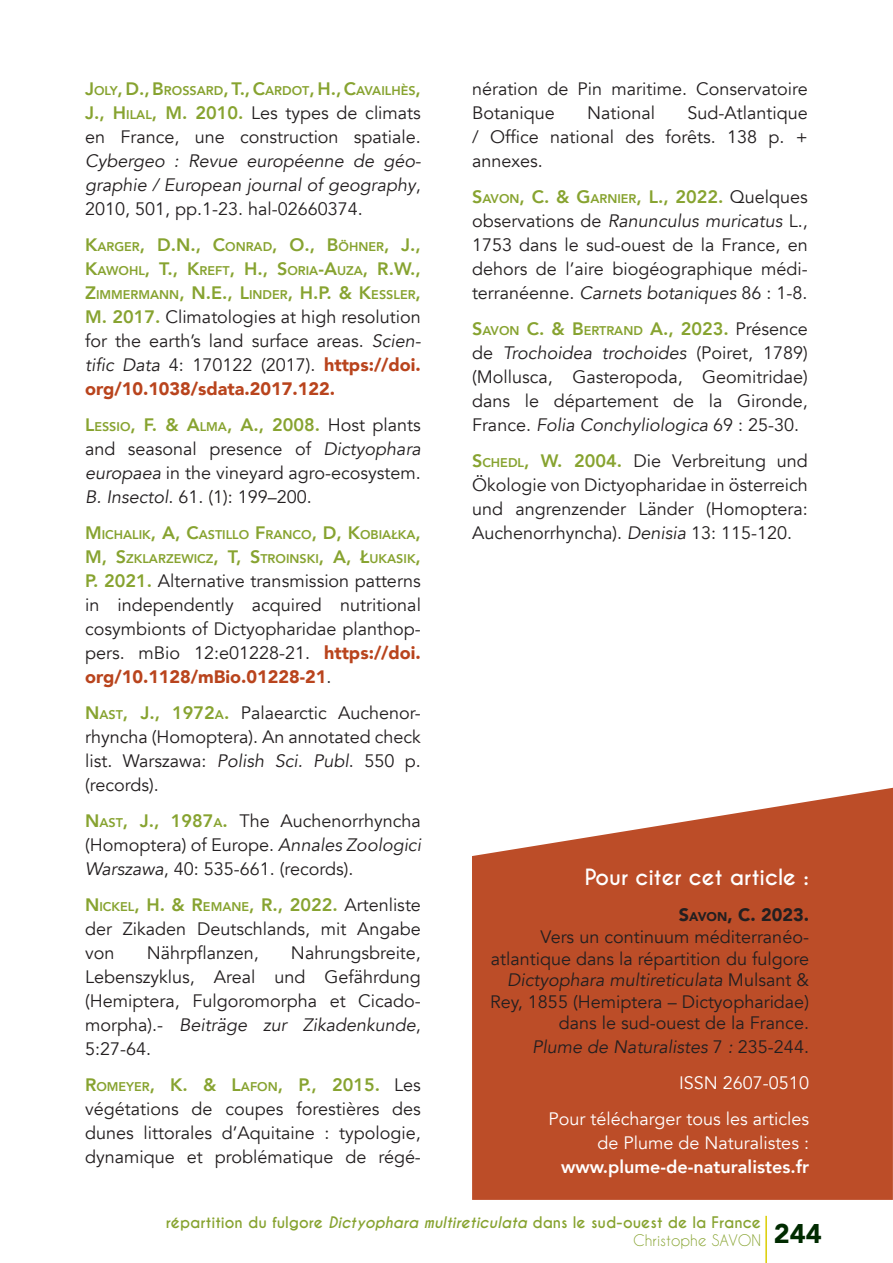
<style>
.page{position:relative;width:893px;height:1263px;background:#fff}
.page>*{position:absolute;margin:0;border:0;box-sizing:border-box;transform-origin:0 0}
.t1{font:700 21px "Caviar Dreams";color:#fff}
.t2{font:18px/24px "Avenir";color:#231f20;text-align:justify}
.t3{font:800 18px/24px "Avenir";color:#87a330}
.t4{font:18px "Avenir";color:#fff}
.t5{font:italic 18px "Avenir";color:#231f20}
.t6{font:800 18px "Avenir";color:#fff}
.t7{font:900 18px "Avenir";color:#231f20}
.t8{font:700 15px/18px "Caviar Dreams";color:#87a330}
.t9{font:800 12.6px/24px "Avenir";color:#87a330}
.s1{font-size:18px}
.s2{font-weight:800;color:#87a330}
.s3{font-weight:800;font-size:12.6px;color:#87a330}
.s4{font-style:italic}
.s5{font-size:12.6px}
.s6{font-weight:900;color:#b9441d}
.s7{font-style:normal}
.s8{font-weight:400}
</style>
<div class="page">
<hr style="left:765px;top:1216px;width:2px;height:47px;background:#dbcd00">
<svg style="left:472px;top:788px;width:421px;height:412px;background:#c15b39"></svg>
<p class="t9" style="left:85px;top:79px;width:337px"><span class="s1">J</span>OLY<span class="s1">, D., B</span>ROSSARD<span class="s1">, T., C</span>ARDOT<span class="s1">, H., C</span>AVAILH ÈS<span class="s1">,</span></p>
<p class="t2" style="left:85px;top:101px;width:337px"><span class="s2">J., H</span><span class="s3">ILAL</span><span class="s2">, M . 2010.</span> Les types de climats en France, une construction spatiale.<br><span class="s4">Cybergeo : Revue européenne de géo&shy;graphie / European journal of geography</span>, 2010, 501, pp.1-23. hal-02660374.</p>
<p class="t3" style="left:85px;top:233px;width:337px">K<span class="s5">ARGER</span>, D.N ., C<span class="s5">ONRAD</span>, O., B<span class="s5">ÖH NER</span>, J.,<br>K<span class="s5">AWOH L</span>, T., K<span class="s5">REFT</span>, H., S<span class="s5">ORIA</span>-A<span class="s5">UZA</span>, R.W.,</p>
<p class="t9" style="left:85px;top:283px;width:337px"><span class="s1">Z</span>IMMERMANN<span class="s1">, N.E., L</span>INDER<span class="s1">, H.P. &amp; K</span>ESSLER<span class="s1">,</span></p>
<p class="t2" style="left:85px;top:305px;width:337px"><span class="s2">M . 2017.</span> Climatologies at high resolution for the earth’s land surface areas. <span class="s4">Scien&shy;tific Data</span> 4: 170122 (2017). <span class="s6">https://doi. org/10.1038/sdata.2017.122.</span></p>
<p class="t2" style="left:85px;top:413px;width:337px"><span class="s2">L</span><span class="s3">ESSIO</span><span class="s2">, F. &amp; A</span><span class="s3">LMA</span><span class="s2">, A., 2008.</span> Host plants and seasonal presence of <span class="s4">Dictyophara europaea</span> in the vineyard agro-ecosystem.<br><span class="s4">B. Insectol</span>. 61. (1): 199–200.</p>
<p class="t9" style="left:85px;top:523px;width:337px"><span class="s1">M</span> ICHALIK<span class="s1">, A, C</span>ASTILLO <span class="s1">F</span>RANCO<span class="s1">, D, K</span>OBIAŁKA<span class="s1">,<br>M, S</span>ZKLARZEWICZ<span class="s1">, T, S</span>TROINSKI<span class="s1">, A, Ł</span>UKASIK<span class="s1">,</span></p>
<p class="t2" style="left:85px;top:569px;width:337px"><span class="s2">P. 2021.</span> Alternative transmission patterns in independently acquired nutritional cosymbionts of Dictyopharidae planthop&shy;pers. mBio 12:e01228-21. <span class="s6">https://doi. org/10.1128/mBio.01228-21</span>.</p>
<p class="t2" style="left:85px;top:701px;width:337px"><span class="s2">N</span><span class="s3">AST</span><span class="s2">, J., 1972</span><span class="s3">A</span><span class="s2">.</span> Palaearctic Auchenor&shy;rhyncha (Homoptera). An annotated check list. Warszawa: <span class="s4">Polish Sci. Publ</span>. 550 p. (records).</p>
<p class="t2" style="left:85px;top:809px;width:337px"><span class="s2">N</span><span class="s3">AST</span><span class="s2">, J., 1987</span><span class="s3">A</span><span class="s2">.</span> The Auchenorrhyncha (Homoptera) of Europe. <span class="s4">Annales Zoologici Warszawa</span>, 40: 535-661. (records).</p>
<p class="t2" style="left:85px;top:893px;width:337px"><span class="s2">N</span> <span class="s3">ICKEL</span><span class="s2">, H. &amp; R</span><span class="s3">EMANE</span><span class="s2">, R., 2022.</span> Artenliste der Zikaden Deutschlands, mit Angabe von</p>
<p class="t2" style="left:147px;top:941px;width:114px">Nährpflanzen,</p>
<p class="t2" style="left:85px;top:941px;width:337px;text-indent:206px">Nahrungsbreite, Lebenszyklus, Areal und Gefährdung (Hemiptera, Fulgoromorpha et Cicado&shy;morpha).- <span class="s4">Beiträge zur Zikadenkunde</span>, 5:27-64.</p>
<p class="t2" style="left:85px;top:1073px;width:337px"><span class="s2">R</span><span class="s3">OMEYER</span><span class="s2">, K. &amp; L</span><span class="s3">AFON</span><span class="s2">, P., 2015.</span> Les végétations de coupes forestières des dunes littorales d’Aquitaine : typologie, dynamique et problématique de régé-</p>
<p class="t2" style="left:472px;top:77px;width:337px">nération de Pin maritime. Conservatoire<br>Botanique</p>
<p class="t2" style="left:472px;top:101px;width:337px;text-indent:216px">Sud-Atlantique / Office national des forêts. 138 p. + annexes.</p>
<p class="t2" style="left:472px;top:185px;width:337px"><span class="s2">S</span><span class="s3">AVON</span><span class="s2">, C. &amp; G</span><span class="s3">ARNIER</span><span class="s2">, L., 2022.</span> Quelques observations de <span class="s4">Ranunculus muricatus</span> L., 1753 dans le sud-ouest de la France, en dehors de l’aire biogéographique médi&shy;terranéenne. <span class="s4">Carnets botaniques</span> 86 : 1-8.</p>
<p class="t2" style="left:472px;top:317px;width:337px"><span class="s2">S</span><span class="s3">AVON</span> <span class="s2">C. &amp; B</span><span class="s3">ERTRAND</span> <span class="s2">A., 2023.</span> Présence de <span class="s4">Trochoidea trochoides</span> (Poiret, 1789) (Mollusca, Gasteropoda, Geomitridae) dans le département de la Gironde, France. <span class="s4">Folia Conchyliologica</span> 69 : 25-30.</p>
<p class="t2" style="left:472px;top:449px;width:337px"><span class="s2">S</span><span class="s3">CH EDL</span><span class="s2">, W. 2004.</span> Die Verbreitung und Ökologie von Dictyopharidae in österreich und angrenzender Länder (Homoptera:<br>Auchenorrhyncha). <span class="s4">Denisia</span> 13: 115-120.</p>
<p class="t2" style="left:587px;top:101px;width:69px">National</p>
<p class="t1" style="left:585px;top:865px;width:226px">Pour citer cet article :</p>
<p class="t7" style="left:679px;top:900px;width:132px">S<span class="s5">AVON</span>, C. 2023.</p>
<p class="t2" style="left:490px;top:926px;width:320px;line-height:21.6px;text-align:right">Vers un continuum méditerranéo&shy;atlantique dans la répartition du fulgore <span class="s4">Dictyophara multireticulata</span> Mulsant &amp; Rey, 1855 (Hemiptera – Dictyopharidae) dans le sud-ouest de la France.</p>
<p class="t5" style="left:532px;top:1036px;width:278px">Plume de Naturalistes <span class="s7">7</span> : <span class="s7">235-244.</span></p>
<p class="t4" style="left:679px;top:1072px;width:131px">ISSN 2607-0510</p>
<p class="t4" style="left:548px;top:1108px;width:262px">Pour télécharger tous les articles</p>
<p class="t4" style="left:597px;top:1132px;width:213px">de Plume de Naturalistes :</p>
<p class="t6" style="left:561px;top:1153px;width:249px">www.plume-de-naturalistes.fr</p>
<p class="t8" style="left:633px;top:1213px;width:190px;text-indent:-467px">répartition du fulgore <span class="s4">Dictyophara multireticulata</span> dans le sud-ouest de la France<br><span class="s8">Christophe SAVON</span> <sup>244</sup></p>
</div>
